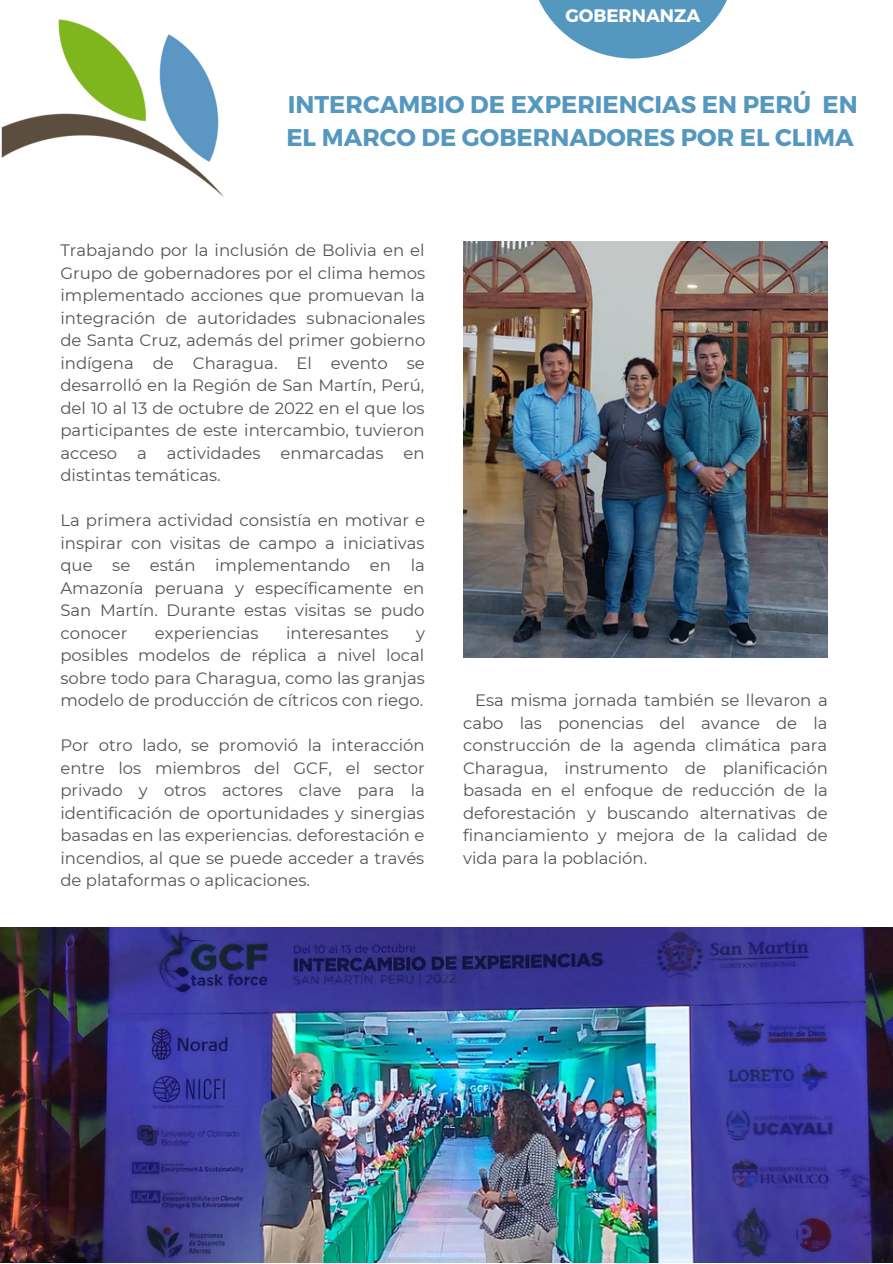
<style>
.page{position:relative;width:893px;height:1264px;background:#fff}
.page>*{position:absolute;margin:0;border:0;box-sizing:border-box;transform-origin:0 0}
.t1{font:700 24.15px/33.8px "Montserrat";color:#5497bf}
.t2{font:700 18.15px "Montserrat";color:#fff}
.t3{font:16.5px/22.5px "Montserrat";color:#545454;text-align:justify}
</style>
<div class="page">
<img style="left:1px;top:19px;width:223px;height:178px">
<svg style="left:539px;top:0;width:188px;height:58px;fill:#5497bf"></svg>
<img style="left:463px;top:241px;width:364px;height:416px">
<img style="left:0;top:927px;width:892px;height:335px">
<p class="t2" style="left:565px;top:3px;width:137px">GOBERNANZA</p>
<h1 class="t1" style="left:286px;top:86px;width:572px">INTERCAMBIO DE EXPERIENCIAS EN PERÚ EN<br>EL MARCO DE GOBERNADORES POR EL CLIMA</h1>
<p class="t3" style="left:60px;top:239px;width:366px">Trabajando por la inclusión de Bolivia en el Grupo de gobernadores por el clima hemos implementado acciones que promuevan la integración de autoridades subnacionales de Santa Cruz, además del primer gobierno indígena de Charagua. El evento se desarrolló en la Región de San Martín, Perú, del 10 al 13 de octubre de 2022 en el que los participantes de este intercambio, tuvieron acceso a actividades enmarcadas en distintas temáticas.</p>
<p class="t3" style="left:60px;top:509px;width:366px">La primera actividad consistía en motivar e inspirar con visitas de campo a iniciativas que se están implementando en la Amazonía peruana y específicamente en San Martín. Durante estas visitas se pudo conocer</p>
<p class="t3" style="left:155px;top:621px;width:105px">experiencias</p>
<p class="t3" style="left:286px;top:621px;width:104px">interesantes</p>
<p class="t3" style="left:60px;top:621px;width:366px;text-indent:355px">y posibles modelos de réplica a nivel local sobre todo para Charagua, como las granjas modelo de producción de cítricos con riego.</p>
<p class="t3" style="left:60px;top:734px;width:366px">Por otro lado, se promovió la interacción entre los miembros del GCF, el sector privado y otros actores clave para la identificación de oportunidades y sinergias basadas en las experiencias. deforestación e incendios, al que se puede acceder a través de plataformas o aplicaciones.</p>
<p class="t3" style="left:463px;top:689px;width:366px;text-indent:12px">Esa misma jornada también se llevaron a cabo las ponencias del avance de la construcción de la agenda climática para Charagua, instrumento de planificación basada en el enfoque de reducción de la deforestación y buscando alternativas de financiamiento y mejora de la calidad de vida para la población.</p>
</div>
